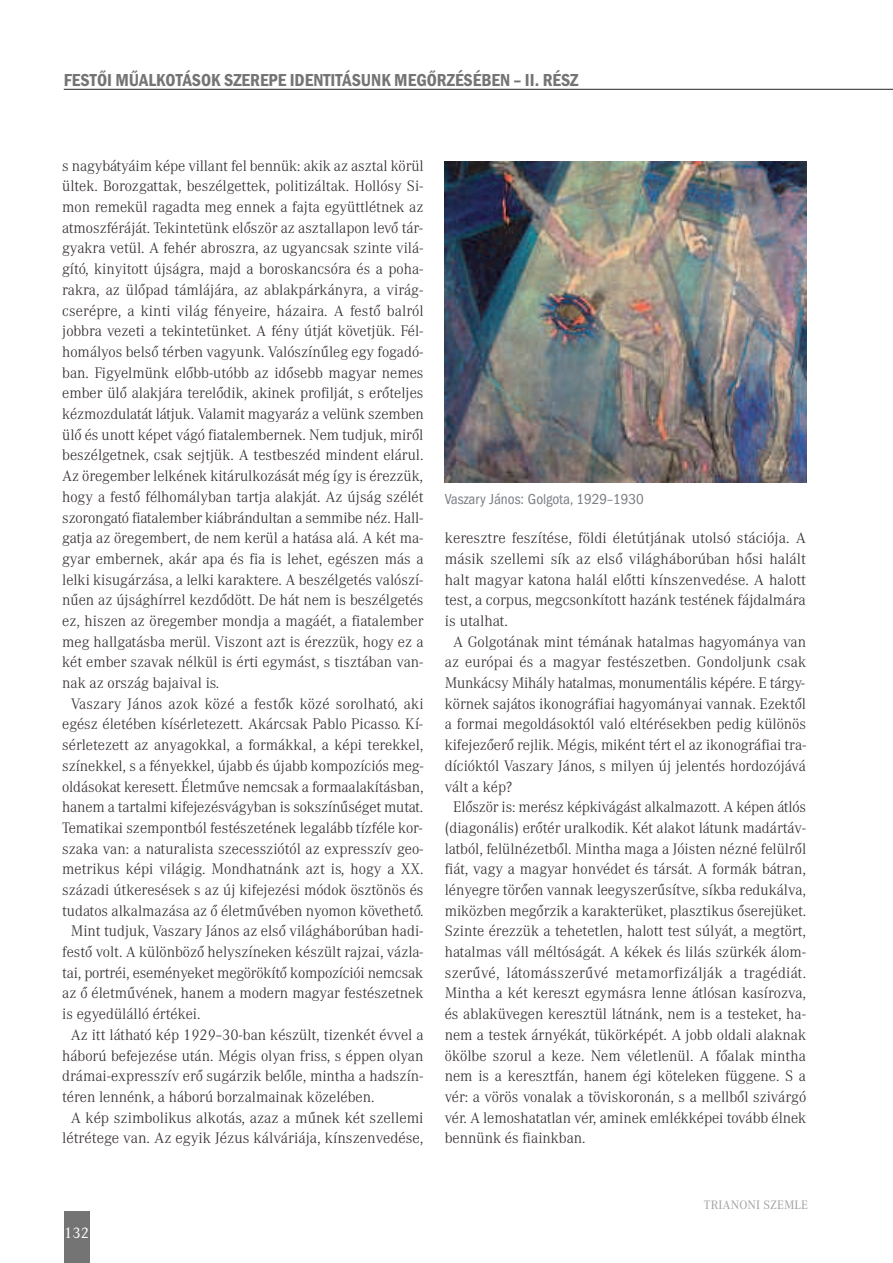
<style>
.page{position:relative;width:893px;height:1263px;background:#fff}
.page>*{position:absolute;margin:0;border:0;box-sizing:border-box;transform-origin:0 0}
.t1{font:600 condensed 18px "Franklin Gothic";color:#757475}
.t2{font:300 15px "Corporate A";color:#322b2e}
.t3{font:300 15px "Corporate A";letter-spacing:.02em;color:#322b2e}
.t4{font:condensed 15px "ITC Franklin Gothic Std";color:#7b7e84}
.t5{font:15px "Corporate A";color:#fff}
.t6{font:12px "Corporate A";letter-spacing:.01em;color:#a1a09f}
</style>
<div class="page">
<hr style="left:64px;top:89px;width:829px;height:1px;background:#252324">
<div style="left:64px;top:1212px;width:25px;height:51px;background:#757475"></div>
<img style="left:445px;top:161px;width:361px;height:322px">
<p class="t1" style="left:64px;top:69px;width:516px">FESTŐI MŰALKOTÁSOK SZEREPE IDENTITÁSUNK MEGŐRZÉSÉBEN – II. RÉSZ</p>
<p class="t2" style="left:62px;top:160px;width:363px">s nagybátyáim képe villant fel bennük: akik az asztal körül</p>
<p class="t2" style="left:62px;top:181px;width:363px">ültek. Borozgattak, beszélgettek, politizáltak. Hollósy Si-</p>
<p class="t2" style="left:62px;top:201px;width:363px">mon remekül ragadta meg ennek a fajta együttlétnek az</p>
<p class="t2" style="left:62px;top:222px;width:363px">atmoszféráját. Tekintetünk először az asztallapon levő tár-</p>
<p class="t2" style="left:62px;top:243px;width:363px">gyakra vetül. A fehér abroszra, az ugyancsak szinte vilá-</p>
<p class="t2" style="left:62px;top:263px;width:363px">gító, kinyitott újságra, majd a boroskancsóra és a poha-</p>
<p class="t2" style="left:62px;top:284px;width:363px">rakra, az ülőpad támlájára, az ablakpárkányra, a virág-</p>
<p class="t2" style="left:62px;top:305px;width:363px">cserépre, a kinti világ fényeire, házaira. A festő balról</p>
<p class="t2" style="left:62px;top:325px;width:363px">jobbra vezeti a tekintetünket. A fény útját követjük. Fél-</p>
<p class="t2" style="left:62px;top:346px;width:363px">homályos belső térben vagyunk. Valószínűleg egy fogadó-</p>
<p class="t2" style="left:62px;top:367px;width:363px">ban. Figyelmünk előbb-utóbb az idősebb magyar nemes</p>
<p class="t2" style="left:62px;top:388px;width:363px">ember ülő alakjára terelődik, akinek profilját, s erőteljes</p>
<p class="t2" style="left:62px;top:408px;width:363px">kézmozdulatát látjuk. Valamit magyaráz a velünk szemben</p>
<p class="t2" style="left:62px;top:429px;width:363px">ülő és unott képet vágó fiatalembernek. Nem tudjuk, miről</p>
<p class="t2" style="left:62px;top:450px;width:363px">beszélgetnek, csak sejtjük. A testbeszéd mindent elárul.</p>
<p class="t2" style="left:62px;top:470px;width:362px">Az öregember lelkének kitárulkozását még így is érezzük,</p>
<p class="t2" style="left:62px;top:491px;width:363px">hogy a festő félhomályban tartja alakját. Az újság szélét</p>
<p class="t2" style="left:62px;top:512px;width:363px">szorongató fiatalember kiábrándultan a semmibe néz. Hall-</p>
<p class="t2" style="left:62px;top:532px;width:363px">gatja az öregembert, de nem kerül a hatása alá. A két ma-</p>
<p class="t2" style="left:62px;top:553px;width:363px">gyar embernek, akár apa és fia is lehet, egészen más a</p>
<p class="t2" style="left:62px;top:574px;width:363px">lelki kisugárzása, a lelki karaktere. A beszélgetés valószí-</p>
<p class="t2" style="left:62px;top:594px;width:363px">nűen az újsághírrel kezdődött. De hát nem is beszélgetés</p>
<p class="t2" style="left:62px;top:615px;width:363px">ez, hiszen az öregember mondja a magáét, a fiatalember</p>
<p class="t2" style="left:62px;top:636px;width:363px">meg hallgatásba merül. Viszont azt is érezzük, hogy ez a</p>
<p class="t2" style="left:62px;top:657px;width:363px">két ember szavak nélkül is érti egymást, s tisztában van-</p>
<p class="t2" style="left:62px;top:677px;width:158px">nak az ország bajaival is.</p>
<p class="t2" style="left:71px;top:698px;width:354px">Vaszary János azok közé a festők közé sorolható, aki</p>
<p class="t2" style="left:62px;top:719px;width:362px">egész életében kísérletezett. Akárcsak Pablo Picasso. Kí-</p>
<p class="t2" style="left:62px;top:739px;width:363px">sérletezett az anyagokkal, a formákkal, a képi terekkel,</p>
<p class="t2" style="left:62px;top:760px;width:363px">színekkel, s a fényekkel, újabb és újabb kompozíciós meg-</p>
<p class="t2" style="left:62px;top:781px;width:363px">oldásokat keresett. Életműve nemcsak a formaalakításban,</p>
<p class="t2" style="left:62px;top:801px;width:363px">hanem a tartalmi kifejezésvágyban is sokszínűséget mutat.</p>
<p class="t2" style="left:62px;top:822px;width:362px">Tematikai szempontból festészetének legalább tízféle kor-</p>
<p class="t2" style="left:62px;top:843px;width:363px">szaka van: a naturalista szecessziótól az expresszív geo-</p>
<p class="t2" style="left:62px;top:863px;width:363px">metrikus képi világig. Mondhatnánk azt is, hogy a XX.</p>
<p class="t2" style="left:62px;top:884px;width:363px">századi útkeresések s az új kifejezési módok ösztönös és</p>
<p class="t2" style="left:62px;top:905px;width:363px">tudatos alkalmazása az ő életművében nyomon követhető.</p>
<p class="t2" style="left:71px;top:926px;width:354px">Mint tudjuk, Vaszary János az első világháborúban hadi-</p>
<p class="t2" style="left:62px;top:946px;width:363px">festő volt. A különböző helyszíneken készült rajzai, vázla-</p>
<p class="t2" style="left:62px;top:967px;width:363px">tai, portréi, eseményeket megörökítő kompozíciói nemcsak</p>
<p class="t2" style="left:62px;top:988px;width:363px">az ő életművének, hanem a modern magyar festészetnek</p>
<p class="t2" style="left:62px;top:1008px;width:140px">is egyedülálló értékei.</p>
<p class="t2" style="left:71px;top:1029px;width:354px">Az itt látható kép 1929–30-ban készült, tizenkét évvel a</p>
<p class="t2" style="left:62px;top:1050px;width:363px">háború befejezése után. Mégis olyan friss, s éppen olyan</p>
<p class="t2" style="left:62px;top:1070px;width:363px">drámai-expresszív erő sugárzik belőle, mintha a hadszín-</p>
<p class="t2" style="left:62px;top:1091px;width:314px">téren lennénk, a háború borzalmainak közelében.</p>
<p class="t2" style="left:71px;top:1112px;width:354px">A kép szimbolikus alkotás, azaz a műnek két szellemi</p>
<p class="t2" style="left:62px;top:1132px;width:363px">létrétege van. Az egyik Jézus kálváriája, kínszenvedése,</p>
<p class="t4" style="left:445px;top:490px;width:200px">Vaszary János: Golgota, 1929–1930</p>
<p class="t2" style="left:445px;top:532px;width:363px">keresztre feszítése, földi életútjának utolsó stációja. A</p>
<p class="t2" style="left:445px;top:553px;width:363px">másik szellemi sík az első világháborúban hősi halált</p>
<p class="t2" style="left:445px;top:574px;width:363px">halt magyar katona halál előtti kínszenvedése. A halott</p>
<p class="t2" style="left:445px;top:594px;width:363px">test, a corpus, megcsonkított hazánk testének fájdalmára</p>
<p class="t2" style="left:445px;top:615px;width:65px">is utalhat.</p>
<p class="t2" style="left:453px;top:636px;width:354px">A Golgotának mint témának hatalmas hagyománya van</p>
<p class="t2" style="left:445px;top:657px;width:363px">az európai és a magyar festészetben. Gondoljunk csak</p>
<p class="t2" style="left:445px;top:677px;width:362px">Munkácsy Mihály hatalmas, monumentális képére. E tárgy-</p>
<p class="t2" style="left:445px;top:698px;width:363px">körnek sajátos ikonográfiai hagyományai vannak. Ezektől</p>
<p class="t2" style="left:445px;top:719px;width:363px">a formai megoldásoktól való eltérésekben pedig különös</p>
<p class="t2" style="left:445px;top:739px;width:363px">kifejezőerő rejlik. Mégis, miként tért el az ikonográfiai tra-</p>
<p class="t2" style="left:445px;top:760px;width:363px">dícióktól Vaszary János, s milyen új jelentés hordozójává</p>
<p class="t2" style="left:445px;top:781px;width:69px">vált a kép?</p>
<p class="t2" style="left:453px;top:801px;width:354px">Először is: merész képkivágást alkalmazott. A képen átlós</p>
<p class="t2" style="left:445px;top:822px;width:363px">(diagonális) erőtér uralkodik. Két alakot látunk madártáv-</p>
<p class="t2" style="left:445px;top:843px;width:363px">latból, felülnézetből. Mintha maga a Jóisten nézné felülről</p>
<p class="t2" style="left:445px;top:863px;width:363px">fiát, vagy a magyar honvédet és társát. A formák bátran,</p>
<p class="t2" style="left:445px;top:884px;width:363px">lényegre törően vannak leegyszerűsítve, síkba redukálva,</p>
<p class="t2" style="left:445px;top:905px;width:363px">miközben megőrzik a karakterüket, plasztikus őserejüket.</p>
<p class="t2" style="left:445px;top:926px;width:363px">Szinte érezzük a tehetetlen, halott test súlyát, a megtört,</p>
<p class="t2" style="left:445px;top:946px;width:363px">hatalmas váll méltóságát. A kékek és lilás szürkék álom-</p>
<p class="t3" style="left:445px;top:967px;width:363px">szerűvé, látomásszerűvé metamorfizálják a tragédiát.</p>
<p class="t2" style="left:445px;top:988px;width:363px">Mintha a két kereszt egymásra lenne átlósan kasírozva,</p>
<p class="t2" style="left:445px;top:1008px;width:363px">és ablaküvegen keresztül látnánk, nem is a testeket, ha-</p>
<p class="t2" style="left:445px;top:1029px;width:363px">nem a testek árnyékát, tükörképét. A jobb oldali alaknak</p>
<p class="t2" style="left:445px;top:1050px;width:363px">ökölbe szorul a keze. Nem véletlenül. A főalak mintha</p>
<p class="t2" style="left:445px;top:1070px;width:363px">nem is a keresztfán, hanem égi köteleken függene. S a</p>
<p class="t2" style="left:445px;top:1091px;width:363px">vér: a vörös vonalak a töviskoronán, s a mellből szivárgó</p>
<p class="t2" style="left:445px;top:1112px;width:363px">vér. A lemoshatatlan vér, aminek emlékképei tovább élnek</p>
<p class="t2" style="left:445px;top:1132px;width:142px">bennünk és fiainkban.</p>
<p class="t5" style="left:64px;top:1225px;width:26px">132</p>
<p class="t6" style="left:704px;top:1198px;width:105px">TRIANONI SZEMLE</p>
</div>
